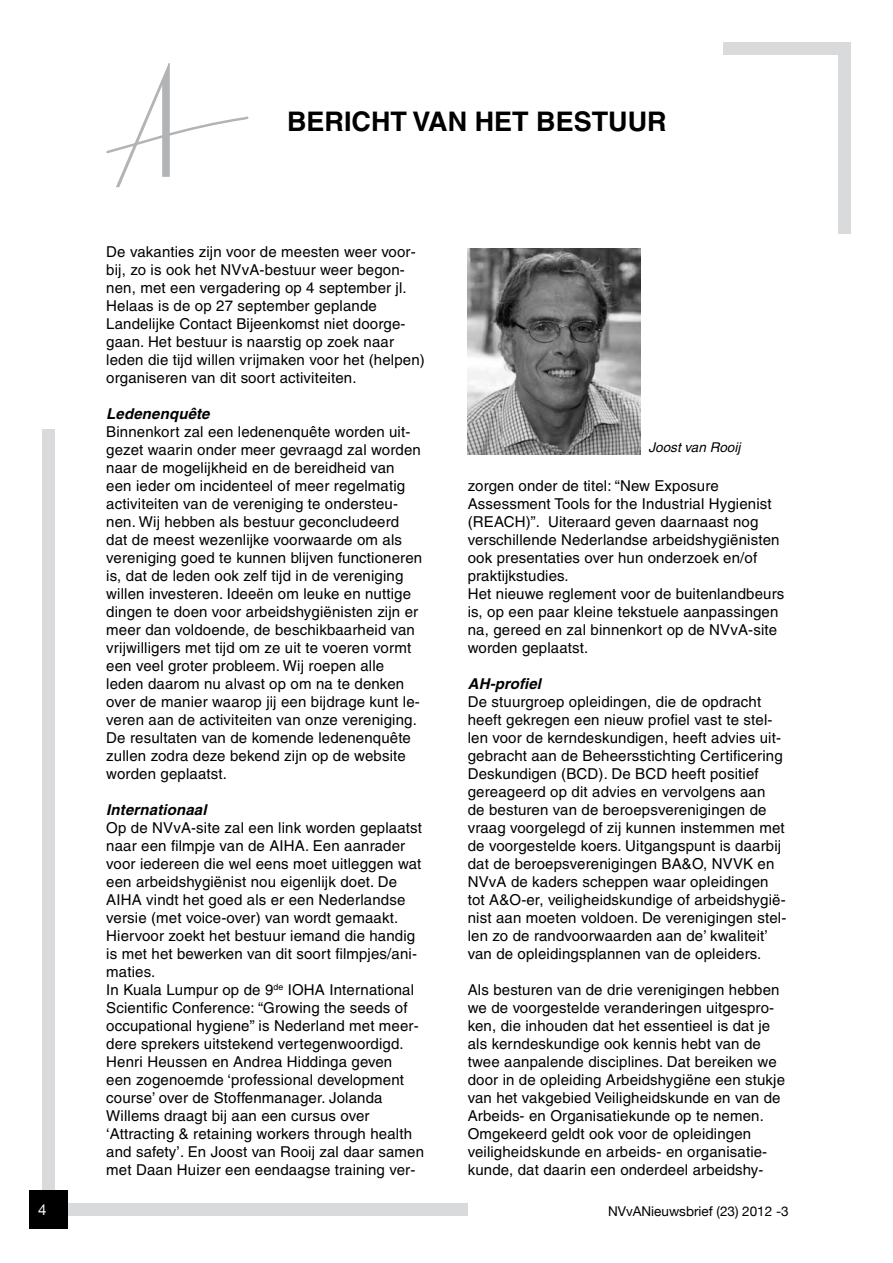
<style>
.page{position:relative;width:893px;height:1263px;background:#fff}
.page>*{position:absolute;margin:0;border:0;box-sizing:border-box;transform-origin:0 0}
.t1{font:700 27px "Helvetica";color:#000}
.t2{font:15px/18px "Helvetica";letter-spacing:.01em;color:#000}
.t3{font:italic 700 15px "Helvetica";letter-spacing:.01em;color:#000}
.t4{font:15px "Helvetica Neue";color:#fff}
.t5{font:13.5px "Helvetica Neue";color:#000}
.t6{font:italic 13.5px "Helvetica";color:#000}
</style>
<div class="page">
<div style="left:43px;top:429px;width:12px;height:787px;background:#d9dadb"></div>
<div style="left:838px;top:43px;width:12px;height:191px;background:#d9dadb"></div>
<div style="left:43px;top:1203px;width:425px;height:13px;background:#d9dadb"></div>
<div style="left:723px;top:43px;width:127px;height:12px;background:#d9dadb"></div>
<div style="left:30px;top:1191px;width:38px;height:38px;background:#000"></div>
<img style="left:468px;top:248px;width:173px;height:206px">
<svg style="left:106px;top:63px;width:143px;height:124px"></svg>
<h1 class="t1" style="left:287px;top:105px;width:381px">BERICHT VAN HET BESTUUR</h1>
<p class="t2" style="left:106px;top:242px;width:320px">De vakanties zijn voor de meesten weer voor&shy;bij, zo is ook het NVvA-bestuur weer begon&shy;nen, met een vergadering op 4 september jl.<br>Helaas is de op 27 september geplande Landelijke Contact Bijeenkomst niet doorge&shy;gaan. Het bestuur is naarstig op zoek naar leden die tijd willen vrijmaken voor het (helpen) organiseren van dit soort activiteiten.</p>
<p class="t3" style="left:106px;top:404px;width:105px">Ledenenquête</p>
<p class="t2" style="left:106px;top:422px;width:317px">Binnenkort zal een ledenenquête worden uit&shy;gezet waarin onder meer gevraagd zal worden naar de mogelijkheid en de bereidheid van een ieder om incidenteel of meer regelmatig activiteiten van de vereniging te ondersteu&shy;nen. Wij hebben als bestuur geconcludeerd dat de meest wezenlijke voorwaarde om als vereniging goed te kunnen blijven functioneren is, dat de leden ook zelf tijd in de vereniging willen investeren. Ideeën om leuke en nuttige dingen te doen voor arbeidshygiënisten zijn er meer dan voldoende, de beschikbaarheid van vrijwilligers met tijd om ze uit te voeren vormt een veel groter probleem. Wij roepen alle leden daarom nu alvast op om na te denken over de manier waarop jij een bijdrage kunt le&shy;veren aan de activiteiten van onze vereniging.<br>De resultaten van de komende ledenenquête zullen zodra deze bekend zijn op de website worden geplaatst.</p>
<p class="t3" style="left:106px;top:800px;width:102px">Internationaal</p>
<p class="t2" style="left:106px;top:818px;width:319px">Op de NVvA-site zal een link worden geplaatst naar een filmpje van de AIHA. Een aanrader voor iedereen die wel eens moet uitleggen wat een arbeidshygiënist nou eigenlijk doet. De AIHA vindt het goed als er een Nederlandse versie (met voice-over) van wordt gemaakt.<br>Hiervoor zoekt het bestuur iemand die handig is met het bewerken van dit soort filmpjes/ani&shy;maties.<br>In Kuala Lumpur op de 9<sup>de</sup> IOHA International Scientific Conference: “Growing the seeds of occupational hygiene” is Nederland met meer&shy;dere sprekers uitstekend vertegenwoordigd.<br>Henri Heussen en Andrea Hiddinga geven<br>een zogenoemde ‘professional development course’ over de Stoffenmanager. Jolanda Willems draagt bij aan een cursus over ‘Attracting &amp; retaining workers through health and safety’. En Joost van Rooij zal daar samen met Daan Huizer een eendaagse training ver-</p>
<p class="t6" style="left:648px;top:439px;width:93px">Joost van Rooij</p>
<p class="t2" style="left:468px;top:476px;width:318px">zorgen onder de titel: “New Exposure Assessment Tools for the Industrial Hygienist (REACH)”. Uiteraard geven daarnaast nog verschillende Nederlandse arbeidshygiënisten ook presentaties over hun onderzoek en/of praktijkstudies.<br>Het nieuwe reglement voor de buitenlandbeurs is, op een paar kleine tekstuele aanpassingen na, gereed en zal binnenkort op de NVvA-site worden geplaatst.</p>
<p class="t3" style="left:468px;top:674px;width:75px">AH-profiel</p>
<p class="t2" style="left:468px;top:692px;width:320px">De stuurgroep opleidingen, die de opdracht heeft gekregen een nieuw profiel vast te stel&shy;len voor de kerndeskundigen, heeft advies uit&shy;gebracht aan de Beheersstichting Certificering Deskundigen (BCD). De BCD heeft positief gereageerd op dit advies en vervolgens aan<br>de besturen van de beroepsverenigingen de vraag voorgelegd of zij kunnen instemmen met de voorgestelde koers. Uitgangspunt is daarbij dat de beroepsverenigingen BA&amp;O, NVVK en NVvA de kaders scheppen waar opleidingen tot A&amp;O-er, veiligheidskundige of arbeidshygië&shy;nist aan moeten voldoen. De verenigingen stel&shy;len zo de randvoorwaarden aan de’ kwaliteit’ van de opleidingsplannen van de opleiders.</p>
<p class="t2" style="left:468px;top:980px;width:319px">Als besturen van de drie verenigingen hebben we de voorgestelde veranderingen uitgespro&shy;ken, die inhouden dat het essentieel is dat je als kerndeskundige ook kennis hebt van de twee aanpalende disciplines. Dat bereiken we door in de opleiding Arbeidshygiëne een stukje van het vakgebied Veiligheidskunde en van de Arbeids- en Organisatiekunde op te nemen.<br>Omgekeerd geldt ook voor de opleidingen veiligheidskunde en arbeids- en organisatie&shy;kunde, dat daarin een onderdeel arbeidshy-</p>
<p class="t4" style="left:38px;top:1201px;width:10px">4</p>
<p class="t5" style="left:608px;top:1203px;width:182px">NVvANieuwsbrief (23) 2012 -3</p>
</div>
